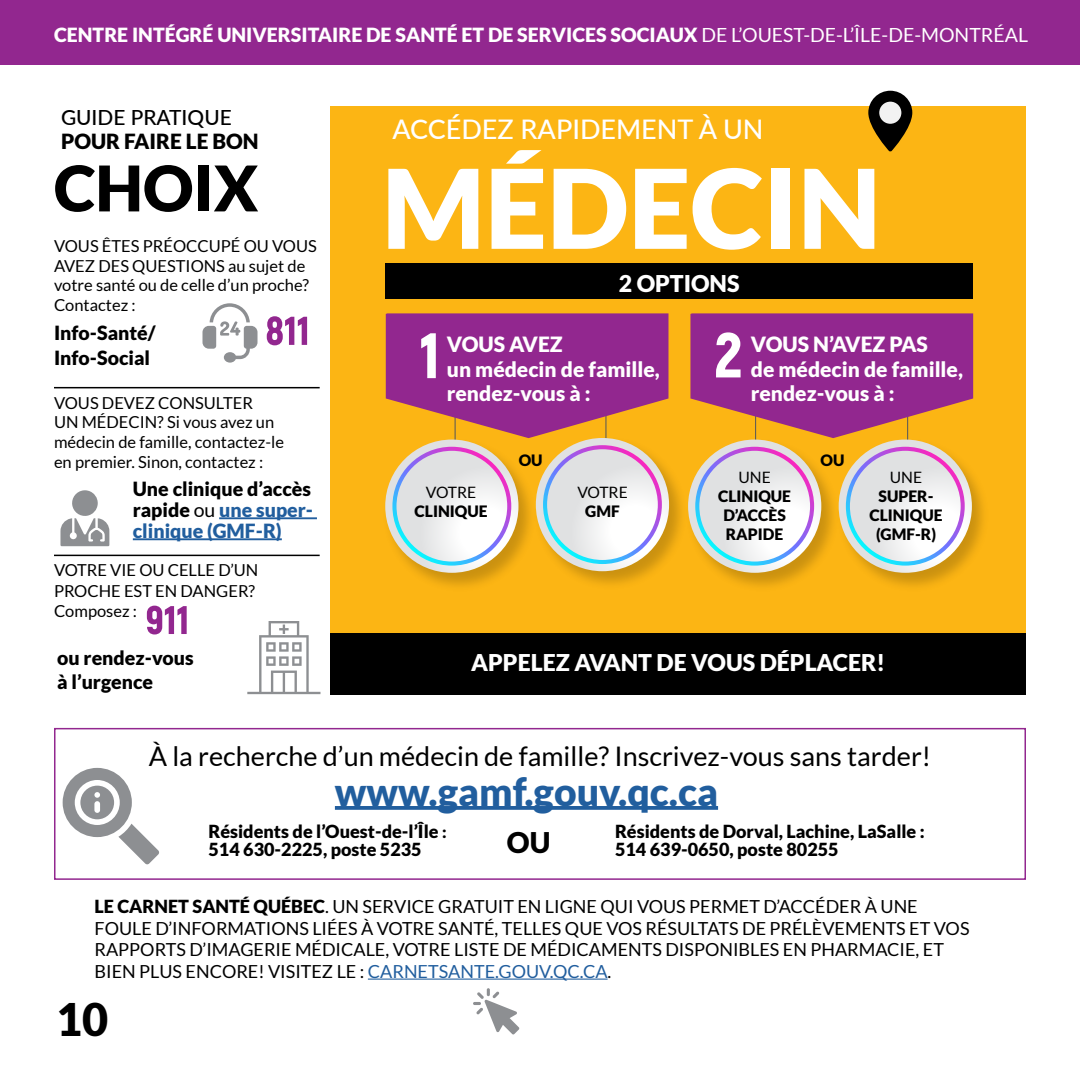
<style>
.page{position:relative;width:1080px;height:1080px;background:#fff}
.page>*{position:absolute;margin:0;border:0;box-sizing:border-box;transform-origin:0 0}
.t1{font:900 109.8px "Lato";color:#fff}
.t2{font:900 63px "Lato";color:#000}
.t3{font:900 45px "Lato";color:#000}
.t4{font:900 39px "Lato";color:#215e9e}
.t5{font:900 28.5px "Lato";color:#000}
.t6{font:27px "Lato";color:#000}
.t7{font:500 27px "Lato";color:#fff}
.t8{font:900 23.1px "Lato";color:#fff}
.t9{font:900 21px/24.8px "Lato";color:#fff}
.t10{font:900 20.85px "Lato";color:#000}
.t11{font:500 20.85px "Lato";color:#000}
.t12{font:900 19.5px/21px "Lato";color:#000}
.t13{font:900 19.5px "Lato";color:#fff}
.t14{font:18px/21.6px "Lato";color:#000}
.t15{font:900 18px "Lato";color:#000}
.t16{font:16.5px/19.8px "Lato";color:#000}
.t17{font:900 15.6px/18.8px "Lato";color:#000;text-align:center}
.t18{font:15.6px "Lato";color:#000}
.s1{font-weight:400}
.s2{color:#215e9e}
.s3{font-size:16.5px}
.s4{font-weight:900}
</style>
<div class="page">
<svg style="left:335px;top:806px;width:383px;height:4px;background:#2c66a2"></svg>
<div style="left:54px;top:728px;width:972px;height:152px;border:2px solid #92278f"></div>
<div style="left:0;top:0;width:1080px;height:65px;background:#92278f"></div>
<hr style="left:54px;top:387px;width:266px;height:1px;background:#000">
<hr style="left:54px;top:555px;width:266px;height:1px;background:#000">
<svg style="left:267px;top:316px;width:40px;height:29px"></svg>
<hr style="left:219px;top:517px;width:98px;height:2px;background:#215e9e">
<hr style="left:133px;top:538px;width:149px;height:2px;background:#215e9e">
<svg style="left:147px;top:606px;width:40px;height:28px"></svg>
<svg style="left:247px;top:621px;width:73px;height:73px"></svg>
<div style="left:224px;top:352px;width:12px;height:11px;background:#8d8f92;border-radius:50%"></div>
<svg style="left:202px;top:303px;width:56px;height:56px"></svg>
<svg style="left:60px;top:490px;width:49px;height:56px"></svg>
<div style="left:330px;top:107px;width:696px;height:578px;background:#fcb514"></div>
<div style="left:385px;top:264px;width:588px;height:35px;background:#000"></div>
<img style="left:385px;top:438px;width:144px;height:148px">
<svg style="left:385px;top:440px;width:133px;height:133px"></svg>
<svg style="left:392px;top:447px;width:119px;height:119px;background:#e0dad7"></svg>
<img style="left:529px;top:438px;width:152px;height:146px">
<svg style="left:536px;top:438px;width:133px;height:133px"></svg>
<svg style="left:543px;top:445px;width:119px;height:119px;background:#e0dad7"></svg>
<img style="left:688px;top:438px;width:144px;height:148px">
<svg style="left:688px;top:440px;width:133px;height:133px"></svg>
<svg style="left:695px;top:447px;width:119px;height:119px;background:#e0dad7"></svg>
<img style="left:832px;top:438px;width:151px;height:148px">
<svg style="left:839px;top:440px;width:133px;height:133px"></svg>
<svg style="left:846px;top:447px;width:119px;height:119px;background:#e0dad7"></svg>
<svg style="left:386px;top:313px;width:282px;height:125px"></svg>
<svg style="left:690px;top:313px;width:283px;height:125px"></svg>
<div style="left:330px;top:633px;width:696px;height:62px;background:#000"></div>
<svg style="left:868px;top:91px;width:44px;height:61px"></svg>
<svg style="left:63px;top:768px;width:96px;height:96px"></svg>
<svg style="left:473px;top:988px;width:46px;height:46px"></svg>
<hr style="left:368px;top:979px;width:240px;height:1px;background:#215e9e">
<p class="t13" style="left:54px;top:24px;width:975px">CENTRE INTÉGRÉ UNIVERSITAIRE DE SANTÉ ET DE SERVICES SOCIAUX <span class="s1">DE L’OUEST-DE-L’ÎLE-DE-MONTRÉAL</span></p>
<p class="t11" style="left:61px;top:102px;width:172px">GUIDE PRATIQUE</p>
<p class="t10" style="left:61px;top:129px;width:199px">POUR FAIRE LE BON</p>
<h2 class="t2" style="left:54px;top:151px;width:206px">CHOIX</h2>
<p class="t16" style="left:54px;top:236px;width:264px">VOUS ÊTES PRÉOCCUPÉ OU VOUS<br>AVEZ DES QUESTIONS au sujet de votre santé ou de celle d’un proche?<br>Contactez :</p>
<p class="t12" style="left:54px;top:319px;width:103px;line-height:25.5px">Info-Santé/<br>Info-Social</p>
<p class="t16" style="left:54px;top:393px;width:232px">VOUS DEVEZ CONSULTER<br>UN MÉDECIN? Si vous avez un médecin de famille, contactez-le en premier. Sinon, contactez :</p>
<p class="t12" style="left:133px;top:478px;width:182px;text-align:justify">Une clinique d’accès rapide <span class="s1">ou</span> <span class="s2">une super&shy;clinique (GMF-R)</span></p>
<p class="t16" style="left:54px;top:560px;width:206px;line-height:20.4px">VOTRE VIE OU CELLE D’UN<br>PROCHE EST EN DANGER?<br>Composez :</p>
<p class="t12" style="left:57px;top:645px;width:138px;line-height:24px">ou rendez-vous à l’urgence</p>
<h3 class="t7" style="left:392px;top:110px;width:373px">ACCÉDEZ RAPIDEMENT À UN</h3>
<h1 class="t1" style="left:382px;top:144px;width:501px">MÉDECIN</h1>
<p class="t8" style="left:619px;top:270px;width:122px">2 OPTIONS</p>
<p class="t9" style="left:447px;top:331px;width:214px">VOUS AVEZ<br>un médecin de famille, rendez-vous à :</p>
<p class="t9" style="left:751px;top:331px;width:214px">VOUS N’AVEZ PAS<br>de médecin de famille, rendez-vous à :</p>
<p class="t18" style="left:426px;top:484px;width:52px">VOTRE</p>
<p class="t17" style="left:415px;top:502px;width:75px">CLINIQUE</p>
<p class="t17" style="left:519px;top:451px;width:25px">OU</p>
<p class="t17" style="left:820px;top:451px;width:25px">OU</p>
<p class="t18" style="left:577px;top:484px;width:52px">VOTRE</p>
<p class="t17" style="left:585px;top:502px;width:36px">GMF</p>
<p class="t18" style="left:738px;top:469px;width:34px">UNE</p>
<p class="t17" style="left:718px;top:487px;width:75px">CLINIQUE<br>D’ACCÈS<br>RAPIDE</p>
<p class="t18" style="left:890px;top:469px;width:34px">UNE</p>
<p class="t17" style="left:870px;top:487px;width:75px">SUPER-<br>CLINIQUE (GMF-R)</p>
<p class="t8" style="left:471px;top:649px;width:416px">APPELEZ AVANT DE VOUS DÉPLACER!</p>
<h3 class="t6" style="left:149px;top:741px;width:784px">À la recherche d’un médecin de famille? Inscrivez-vous sans tarder!</h3>
<h3 class="t4" style="left:335px;top:769px;width:385px">www.gamf.gouv.qc.ca</h3>
<p class="t15" style="left:208px;top:821px;width:240px">Résidents de l’Ouest-de-l’Île <span class="s3">:</span></p>
<p class="t15" style="left:615px;top:821px;width:311px">Résidents de Dorval, Lachine, LaSalle :</p>
<p class="t15" style="left:209px;top:839px;width:215px">514 630-2225, poste 5235</p>
<p class="t15" style="left:615px;top:839px;width:225px">514 639-0650, poste 80255</p>
<h3 class="t5" style="left:507px;top:826px;width:45px">OU</h3>
<p class="t14" style="left:94px;top:896px;width:877px"><span class="s4">LE CARNET SANTÉ QUÉBEC</span>. UN SERVICE GRATUIT EN LIGNE QUI VOUS PERMET D’ACCÉDER À UNE FOULE D’INFORMATIONS LIÉES À VOTRE SANTÉ, TELLES QUE VOS RÉSULTATS DE PRÉLÈVEMENTS ET VOS RAPPORTS D’IMAGERIE MÉDICALE, VOTRE LISTE DE MÉDICAMENTS DISPONIBLES EN PHARMACIE, ET BIEN PLUS ENCORE! VISITEZ LE : <span class="s2">CARNETSANTE.GOUV.QC.CA</span>.</p>
<h3 class="t3" style="left:56px;top:993px;width:54px">10</h3>
</div>
